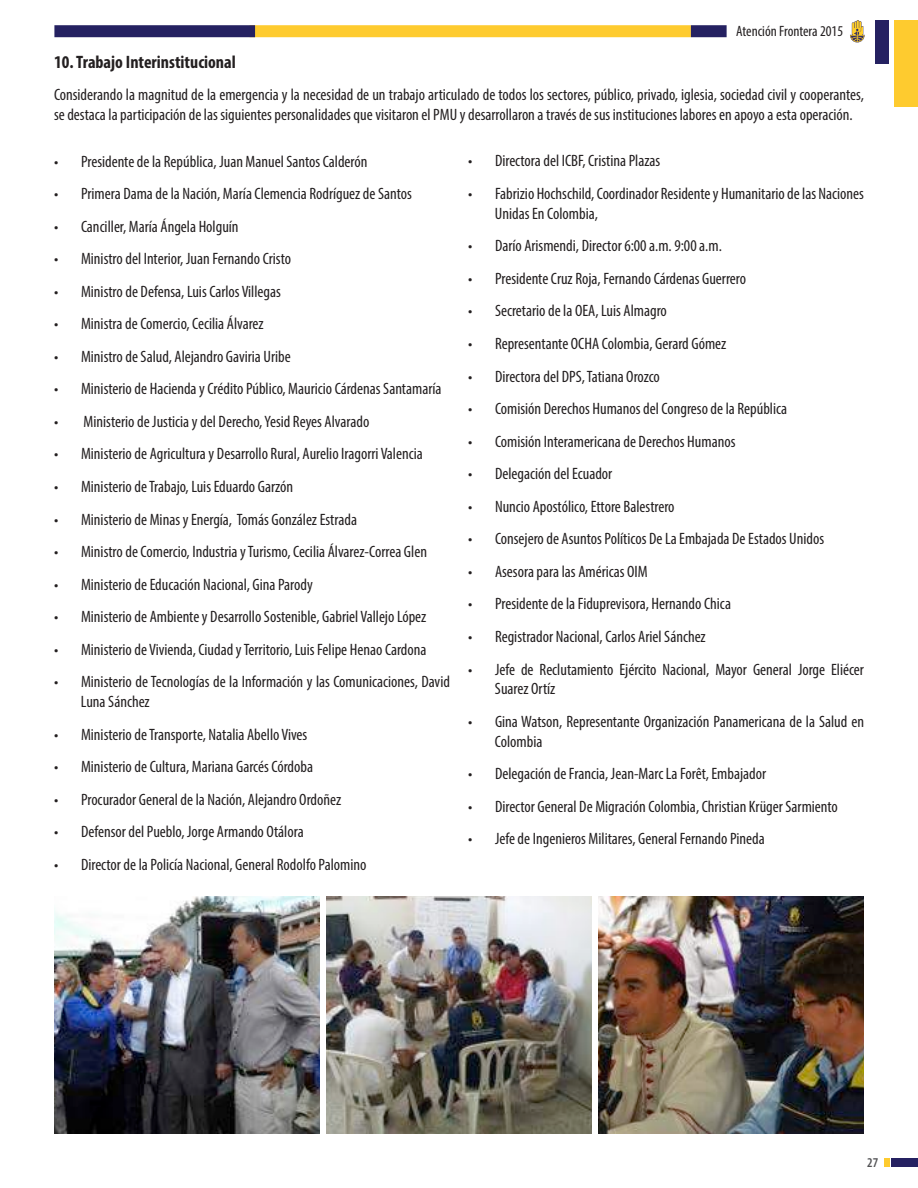
<style>
.page{position:relative;width:918px;height:1188px;background:#fff}
.page>*{position:absolute;margin:0;border:0;box-sizing:border-box;transform-origin:0 0}
.t1{font:700 condensed 18px "Myriad Pro";color:#231f20}
.t2{font:condensed 16.5px/19.8px "Myriad Pro";color:#231f20}
.t3{font:condensed 15px "Myriad Pro";color:#231f20}
.t4{font:600 condensed 13.5px "Myriad Pro";color:#535355}
</style>
<div class="page">
<div style="left:894px;top:20px;width:24px;height:86px;background:#fecb2f"></div>
<div style="left:876px;top:20px;width:13px;height:43px;background:#252161"></div>
<div style="left:250px;top:25px;width:441px;height:12px;background:#fecb2f"></div>
<div style="left:54px;top:25px;width:201px;height:12px;background:#252161"></div>
<div style="left:691px;top:25px;width:36px;height:12px;background:#252161"></div>
<svg style="left:850px;top:20px;width:15px;height:22px"></svg>
<div style="left:891px;top:1158px;width:27px;height:9px;background:#252161"></div>
<div style="left:884px;top:1158px;width:6px;height:9px;background:#fecb2f"></div>
<img style="left:55px;top:896px;width:264px;height:237px">
<img style="left:327px;top:896px;width:264px;height:237px">
<img style="left:599px;top:896px;width:264px;height:237px">
<p class="t3" style="left:736px;top:22px;width:108px">Atención Frontera 2015</p>
<p class="t1" style="left:54px;top:50px;width:183px">10. Trabajo Interinstitucional</p>
<p class="t2" style="left:54px;top:85px;width:811px">Considerando la magnitud de la emergencia y la necesidad de un trabajo articulado de todos los sectores, público, privado, iglesia, sociedad civil y cooperantes, se destaca la participación de las siguientes personalidades que visitaron el PMU y desarrollaron a través de sus instituciones labores en apoyo a esta operación.</p>
<p class="t2" style="left:54px;top:151px;width:315px">• Presidente de la República, Juan Manuel Santos Calderón</p>
<p class="t2" style="left:54px;top:184px;width:359px">• Primera Dama de la Nación, María Clemencia Rodríguez de Santos</p>
<p class="t2" style="left:54px;top:216px;width:186px">• Canciller, María Ángela Holguín</p>
<p class="t2" style="left:54px;top:249px;width:239px">• Ministro del Interior, Juan Fernando Cristo</p>
<p class="t2" style="left:54px;top:281px;width:228px">• Ministro de Defensa, Luis Carlos Villegas</p>
<p class="t2" style="left:54px;top:314px;width:211px">• Ministra de Comercio, Cecilia Álvarez</p>
<p class="t2" style="left:54px;top:346px;width:238px">• Ministro de Salud, Alejandro Gaviria Uribe</p>
<p class="t2" style="left:54px;top:379px;width:389px">• Ministerio de Hacienda y Crédito Público, Mauricio Cárdenas Santamaría</p>
<p class="t2" style="left:54px;top:411px;width:317px">• Ministerio de Justicia y del Derecho, Yesid Reyes Alvarado</p>
<p class="t2" style="left:54px;top:444px;width:370px">• Ministerio de Agricultura y Desarrollo Rural, Aurelio Iragorri Valencia</p>
<p class="t2" style="left:54px;top:476px;width:241px">• Ministerio de Trabajo, Luis Eduardo Garzón</p>
<p class="t2" style="left:54px;top:509px;width:305px">• Ministerio de Minas y Energía, Tomás González Estrada</p>
<p class="t2" style="left:54px;top:542px;width:375px">• Ministro de Comercio, Industria y Turismo, Cecilia Álvarez-Correa Glen</p>
<p class="t2" style="left:54px;top:574px;width:260px">• Ministerio de Educación Nacional, Gina Parody</p>
<p class="t2" style="left:54px;top:607px;width:374px">• Ministerio de Ambiente y Desarrollo Sostenible, Gabriel Vallejo López</p>
<p class="t2" style="left:54px;top:639px;width:374px">• Ministerio de Vivienda, Ciudad y Territorio, Luis Felipe Henao Cardona</p>
<p class="t2" style="left:81px;top:672px;width:371px;text-indent:-27px">• Ministerio de Tecnologías de la Información y las Comunicaciones, David<br>Luna Sánchez</p>
<p class="t2" style="left:54px;top:724px;width:255px">• Ministerio de Transporte, Natalia Abello Vives</p>
<p class="t2" style="left:54px;top:757px;width:261px">• Ministerio de Cultura, Mariana Garcés Córdoba</p>
<p class="t2" style="left:54px;top:789px;width:289px">• Procurador General de la Nación, Alejandro Ordoñez</p>
<p class="t2" style="left:54px;top:822px;width:251px">• Defensor del Pueblo, Jorge Armando Otálora</p>
<p class="t2" style="left:54px;top:854px;width:314px">• Director de la Policía Nacional, General Rodolfo Palomino</p>
<p class="t2" style="left:468px;top:151px;width:194px">• Directora del ICBF, Cristina Plazas</p>
<p class="t2" style="left:495px;top:183px;width:370px;text-indent:-27px">• Fabrizio Hochschild, Coordinador Residente y Humanitario de las Naciones<br>Unidas En Colombia,</p>
<p class="t2" style="left:468px;top:236px;width:255px">• Darío Arismendi, Director 6:00 a.m. 9:00 a.m.</p>
<p class="t2" style="left:468px;top:268px;width:280px">• Presidente Cruz Roja, Fernando Cárdenas Guerrero</p>
<p class="t2" style="left:468px;top:301px;width:200px">• Secretario de la OEA, Luis Almagro</p>
<p class="t2" style="left:468px;top:333px;width:260px">• Representante OCHA Colombia, Gerard Gómez</p>
<p class="t2" style="left:468px;top:366px;width:193px">• Directora del DPS, Tatiana Orozco</p>
<p class="t2" style="left:468px;top:399px;width:321px">• Comisión Derechos Humanos del Congreso de la República</p>
<p class="t2" style="left:468px;top:431px;width:269px">• Comisión Interamericana de Derechos Humanos</p>
<p class="t2" style="left:468px;top:464px;width:146px">• Delegación del Ecuador</p>
<p class="t2" style="left:468px;top:496px;width:208px">• Nuncio Apostólico, Ettore Balestrero</p>
<p class="t2" style="left:468px;top:529px;width:358px">• Consejero de Asuntos Políticos De La Embajada De Estados Unidos</p>
<p class="t2" style="left:468px;top:561px;width:181px">• Asesora para las Américas OIM</p>
<p class="t2" style="left:468px;top:594px;width:265px">• Presidente de la Fiduprevisora, Hernando Chica</p>
<p class="t2" style="left:468px;top:626px;width:239px">• Registrador Nacional, Carlos Ariel Sánchez</p>
<p class="t2" style="left:495px;top:659px;width:371px;text-indent:-27px">• Jefe de Reclutamiento Ejército Nacional, Mayor General Jorge Eliécer<br>Suarez Ortíz</p>
<p class="t2" style="left:495px;top:711px;width:371px;text-indent:-27px">• Gina Watson, Representante Organización Panamericana de la Salud en<br>Colombia</p>
<p class="t2" style="left:468px;top:764px;width:300px">• Delegación de Francia, Jean-Marc La Forêt, Embajador</p>
<p class="t2" style="left:468px;top:796px;width:371px">• Director General De Migración Colombia, Christian Krüger Sarmiento</p>
<p class="t2" style="left:468px;top:829px;width:298px">• Jefe de Ingenieros Militares, General Fernando Pineda</p>
<p class="t4" style="left:867px;top:1156px;width:13px">27</p>
</div>
